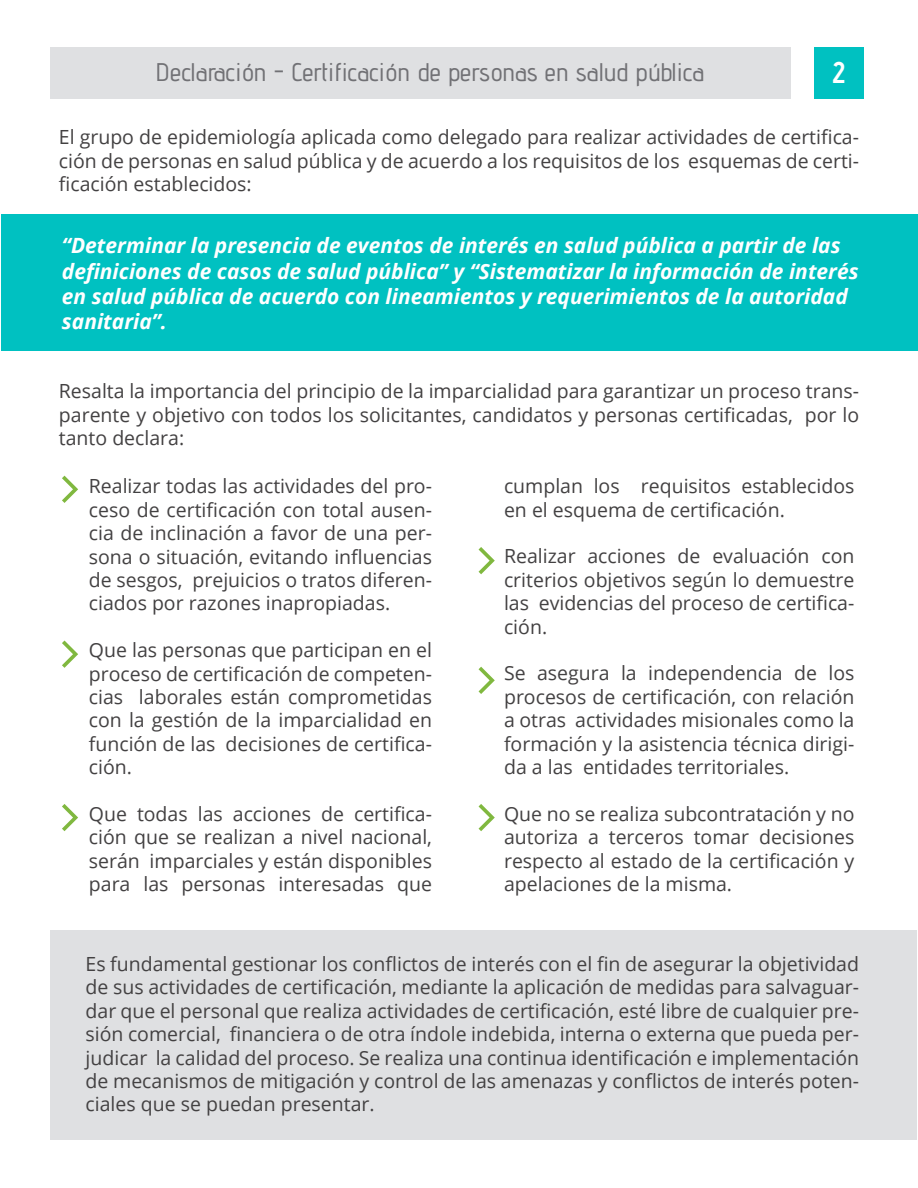
<style>
.page{position:relative;width:918px;height:1188px;background:#fff}
.page>*{position:absolute;margin:0;border:0;box-sizing:border-box;transform-origin:0 0}
.t1{font:700 30px "Advent Pro";color:#fff}
.t2{font:500 25.5px "Advent Pro";color:#717175}
.t3{font:italic 700 21px/25.2px "Open Sans";color:#fff}
.t4{font:19.5px/23.4px "Open Sans";color:#434142;text-align:justify}
</style>
<div class="page">
<div style="left:51px;top:47px;width:740px;height:52px;background:#dfe0e2"></div>
<div style="left:814px;top:47px;width:50px;height:52px;background:#00c1c1"></div>
<div style="left:1px;top:215px;width:916px;height:136px;background:#00c1c1"></div>
<div style="left:51px;top:930px;width:866px;height:209px;background:#dfe0e2"></div>
<svg style="left:62px;top:476px;width:16px;height:27px"></svg>
<svg style="left:62px;top:641px;width:16px;height:27px"></svg>
<svg style="left:479px;top:547px;width:16px;height:27px"></svg>
<svg style="left:479px;top:667px;width:16px;height:27px"></svg>
<svg style="left:479px;top:804px;width:16px;height:27px"></svg>
<svg style="left:62px;top:804px;width:16px;height:27px"></svg>
<h2 class="t2" style="left:156px;top:56px;width:550px">Declaración - Certificación de personas en salud pública</h2>
<h1 class="t1" style="left:833px;top:55px;width:13px">2</h1>
<p class="t4" style="left:59px;top:125px;width:802px">El grupo de epidemiología aplicada como delegado para realizar actividades de certifica&shy;ción de personas en salud pública y de acuerdo a los requisitos de los esquemas de certi&shy;ficación establecidos:</p>
<p class="t3" style="left:62px;top:233px;width:798px">“Determinar la presencia de eventos de interés en salud pública a partir de las definiciones de casos de salud pública” y “Sistematizar la información de interés en salud pública de acuerdo con lineamientos y requerimientos de la autoridad sanitaria”.</p>
<p class="t4" style="left:59px;top:379px;width:802px">Resalta la importancia del principio de la imparcialidad para garantizar un proceso trans&shy;parente y objetivo con todos los solicitantes, candidatos y personas certificadas, por lo tanto declara:</p>
<p class="t4" style="left:89px;top:474px;width:345px">Realizar todas las actividades del pro&shy;ceso de certificación con total ausen&shy;cia de inclinación a favor de una per&shy;sona o situación, evitando influencias de sesgos, prejuicios o tratos diferen&shy;ciados por razones inapropiadas.</p>
<p class="t4" style="left:89px;top:638px;width:345px">Que las personas que participan en el proceso de certificación de competen&shy;cias laborales están comprometidas con la gestión de la imparcialidad en función de las decisiones de certifica&shy;ción.</p>
<p class="t4" style="left:89px;top:802px;width:345px">Que todas las acciones de certifica&shy;ción que se realizan a nivel nacional, serán imparciales y están disponibles para las personas interesadas que</p>
<p class="t4" style="left:504px;top:474px;width:352px">cumplan los requisitos establecidos en el esquema de certificación.</p>
<p class="t4" style="left:504px;top:544px;width:352px">Realizar acciones de evaluación con criterios objetivos según lo demuestre las evidencias del proceso de certifica&shy;ción.</p>
<p class="t4" style="left:504px;top:661px;width:352px">Se asegura la independencia de los procesos de certificación, con relación a otras actividades misionales como la formación y la asistencia técnica dirigi&shy;da a las entidades territoriales.</p>
<p class="t4" style="left:504px;top:801px;width:352px">Que no se realiza subcontratación y no autoriza a terceros tomar decisiones respecto al estado de la certificación y apelaciones de la misma.</p>
<p class="t4" style="left:86px;top:952px;width:775px">Es fundamental gestionar los conflictos de interés con el fin de asegurar la objetividad de sus actividades de certificación, mediante la aplicación de medidas para salvaguar&shy;dar que el personal que realiza actividades de certificación, esté libre de cualquier pre&shy;sión comercial, financiera o de otra índole indebida, interna o externa que pueda per&shy;judicar la calidad del proceso. Se realiza una continua identificación e implementación de mecanismos de mitigación y control de las amenazas y conflictos de interés poten&shy;ciales que se puedan presentar.</p>
</div>
